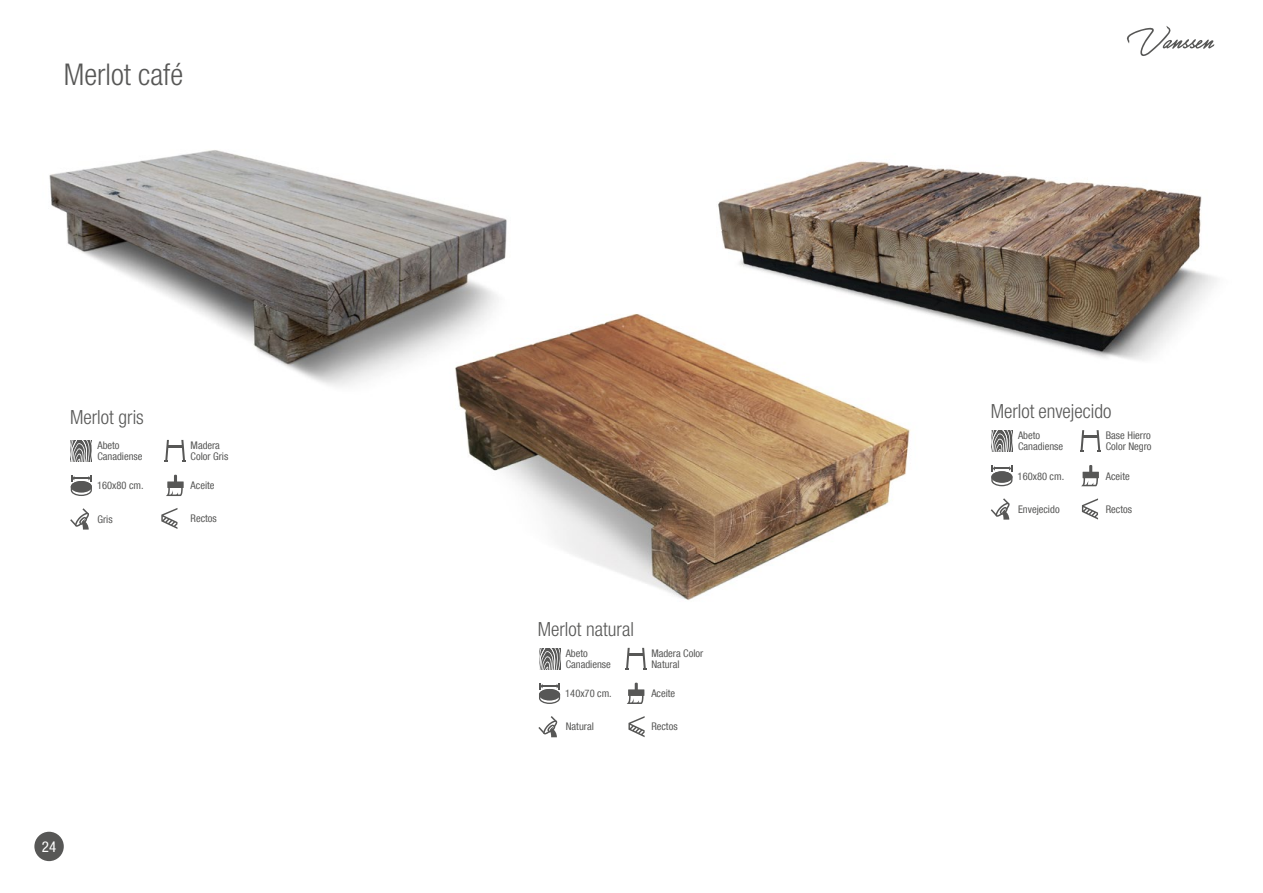
<style>
.page{position:relative;width:1263px;height:893px;background:#fff}
.page>*{position:absolute;margin:0;border:0;box-sizing:border-box;transform-origin:0 0}
.t1{font:300 condensed 30px "Helvetica Neue LT Com";color:#575756}
.t2{font:300 condensed 19.5px "Helvetica Neue LT Com";color:#575756}
.t3{font:condensed 15px "Helvetica Neue LT Com";color:#fff}
.t4{font:condensed 10.5px/11.2px "Helvetica Neue LT Com";color:#575756}
</style>
<div class="page">
<div style="left:34px;top:832px;width:30px;height:29px;background:#575756;border-radius:50%"></div>
<svg style="left:1127px;top:26px;width:87px;height:30px"></svg>
<img style="left:49px;top:150px;width:458px;height:236px">
<img style="left:425px;top:304px;width:486px;height:296px">
<img style="left:692px;top:161px;width:525px;height:235px">
<svg style="left:539px;top:648px;width:22px;height:21px"></svg>
<svg style="left:625px;top:648px;width:21px;height:21px"></svg>
<svg style="left:539px;top:683px;width:21px;height:21px"></svg>
<svg style="left:538px;top:716px;width:20px;height:21px"></svg>
<div style="left:628px;top:689px;width:16px;height:7px;background:#575756"></div>
<svg style="left:627px;top:683px;width:16px;height:21px"></svg>
<svg style="left:628px;top:716px;width:17px;height:21px"></svg>
<svg style="left:71px;top:440px;width:21px;height:21px"></svg>
<svg style="left:165px;top:440px;width:21px;height:21px"></svg>
<svg style="left:71px;top:475px;width:21px;height:21px"></svg>
<svg style="left:70px;top:508px;width:19px;height:22px"></svg>
<svg style="left:166px;top:475px;width:17px;height:21px"></svg>
<svg style="left:161px;top:508px;width:16px;height:21px"></svg>
<svg style="left:991px;top:430px;width:22px;height:21px"></svg>
<hr style="left:1083px;top:435px;width:15px;height:3px;background:#575756">
<svg style="left:1096px;top:430px;width:5px;height:21px"></svg>
<svg style="left:1080px;top:430px;width:4px;height:21px"></svg>
<svg style="left:991px;top:466px;width:21px;height:20px"></svg>
<svg style="left:991px;top:498px;width:19px;height:22px"></svg>
<div style="left:1082px;top:472px;width:17px;height:6px;background:#636362"></div>
<svg style="left:1081px;top:465px;width:17px;height:21px"></svg>
<svg style="left:1082px;top:498px;width:16px;height:22px"></svg>
<h1 class="t1" style="left:64px;top:57px;width:121px">Merlot café</h1>
<h2 class="t2" style="left:70px;top:406px;width:75px">Merlot gris</h2>
<h2 class="t2" style="left:991px;top:400px;width:122px">Merlot envejecido</h2>
<p class="t4" style="left:97px;top:439px;width:47px">Abeto<br>Canadiense</p>
<p class="t4" style="left:191px;top:439px;width:39px">Madera<br>Color Gris</p>
<p class="t4" style="left:97px;top:480px;width:48px">160x80 cm.</p>
<p class="t4" style="left:191px;top:480px;width:25px">Aceite</p>
<p class="t4" style="left:191px;top:513px;width:28px">Rectos</p>
<p class="t4" style="left:97px;top:513px;width:17px">Gris</p>
<h2 class="t2" style="left:538px;top:617px;width:98px">Merlot natural</h2>
<p class="t4" style="left:566px;top:647px;width:47px">Abeto<br>Canadiense</p>
<p class="t4" style="left:651px;top:647px;width:53px">Madera Color<br>Natural</p>
<p class="t4" style="left:565px;top:688px;width:48px">140x70 cm.</p>
<p class="t4" style="left:651px;top:688px;width:25px">Aceite</p>
<p class="t4" style="left:651px;top:721px;width:28px">Rectos</p>
<p class="t4" style="left:566px;top:721px;width:30px">Natural</p>
<p class="t4" style="left:1018px;top:430px;width:47px">Abeto<br>Canadiense</p>
<p class="t4" style="left:1106px;top:430px;width:47px">Base Hierro<br>Color Negro</p>
<p class="t4" style="left:1017px;top:470px;width:48px">160x80 cm.</p>
<p class="t4" style="left:1106px;top:470px;width:25px">Aceite</p>
<p class="t4" style="left:1106px;top:503px;width:28px">Rectos</p>
<p class="t4" style="left:1018px;top:503px;width:43px">Envejecido</p>
<h3 class="t3" style="left:42px;top:838px;width:16px">24</h3>
</div>
